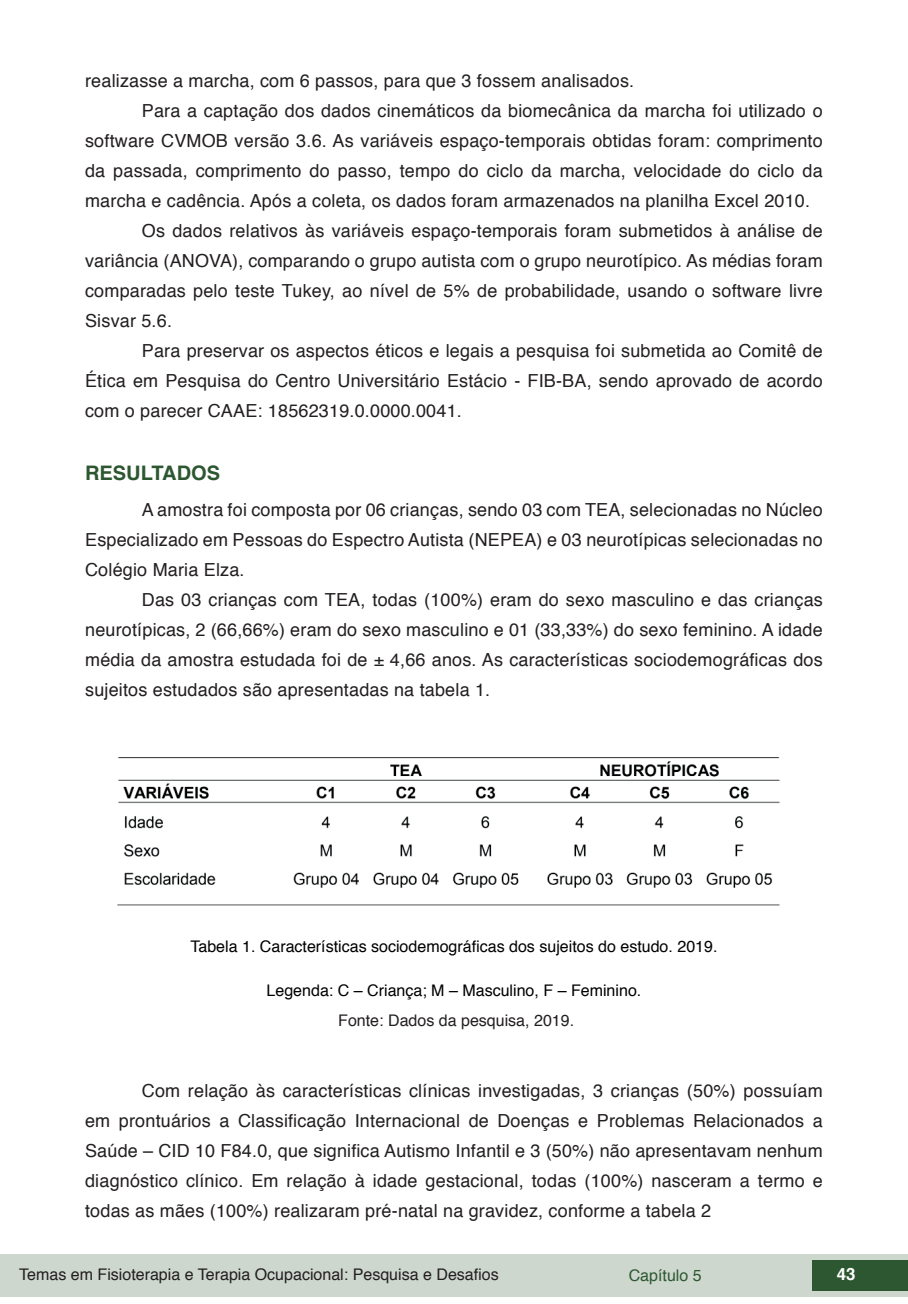
<style>
.page{position:relative;width:908px;height:1304px;background:#fff}
.page>*{position:absolute;margin:0;border:0;box-sizing:border-box;transform-origin:0 0}
.t1{font:700 20px "Helvetica";color:#2d5730}
.t2{font:18px/30px "Helvetica";letter-spacing:.01em;color:#231f20;text-align:justify}
.t3{font:700 16.8px "Helvetica";color:#fff}
.t4{font:16px "Helvetica";color:#000}
.t5{font:16px "Helvetica";color:#231f20}
.t6{font:16px "Helvetica";color:#2d5730}
</style>
<div class="page">
<div style="left:0;top:1254px;width:906px;height:43px;background:#cdd7ce"></div>
<div style="left:812px;top:1261px;width:95px;height:30px;background:#2d5730"></div>
<img style="left:117px;top:757px;width:663px;height:149px">
<p class="t2" style="left:85px;top:66px;width:550px">realizasse a marcha, com 6 passos, para que 3 fossem analisados.</p>
<p class="t2" style="left:142px;top:96px;width:682px">Para a captação dos dados cinemáticos da biomecânica da marcha foi utilizado o</p>
<p class="t2" style="left:85px;top:126px;width:738px">software CVMOB versão 3.6. As variáveis espaço-temporais obtidas foram: comprimento</p>
<p class="t2" style="left:85px;top:156px;width:738px">da passada, comprimento do passo, tempo do ciclo da marcha, velocidade do ciclo da</p>
<p class="t2" style="left:85px;top:186px;width:726px">marcha e cadência. Após a coleta, os dados foram armazenados na planilha Excel 2010.</p>
<p class="t2" style="left:142px;top:216px;width:682px">Os dados relativos às variáveis espaço-temporais foram submetidos à análise de</p>
<p class="t2" style="left:85px;top:246px;width:738px">variância (ANOVA), comparando o grupo autista com o grupo neurotípico. As médias foram</p>
<p class="t2" style="left:85px;top:276px;width:738px">comparadas pelo teste Tukey, ao nível de 5% de probabilidade, usando o software livre</p>
<p class="t2" style="left:85px;top:306px;width:88px">Sisvar 5.6.</p>
<p class="t2" style="left:142px;top:336px;width:682px">Para preservar os aspectos éticos e legais a pesquisa foi submetida ao Comitê de</p>
<p class="t2" style="left:85px;top:366px;width:738px">Ética em Pesquisa do Centro Universitário Estácio - FIB-BA, sendo aprovado de acordo</p>
<p class="t2" style="left:85px;top:396px;width:378px">com o parecer CAAE: 18562319.0.0000.0041.</p>
<p class="t1" style="left:85px;top:457px;width:136px">RESULTADOS</p>
<p class="t2" style="left:85px;top:495px;width:738px;text-indent:57px">A amostra foi composta por 06 crianças, sendo 03 com TEA, selecionadas no Núcleo Especializado em Pessoas do Espectro Autista (NEPEA) e 03 neurotípicas selecionadas no Colégio Maria Elza.</p>
<p class="t2" style="left:85px;top:585px;width:738px;text-indent:57px">Das 03 crianças com TEA, todas (100%) eram do sexo masculino e das crianças neurotípicas, 2 (66,66%) eram do sexo masculino e 01 (33,33%) do sexo feminino. A idade média da amostra estudada foi de ± 4,66 anos. As características sociodemográficas dos sujeitos estudados são apresentadas na tabela 1.</p>
<p class="t4" style="left:190px;top:934px;width:528px">Tabela 1. Características sociodemográficas dos sujeitos do estudo. 2019.</p>
<p class="t4" style="left:266px;top:978px;width:376px">Legenda: C – Criança; M – Masculino, F – Feminino.</p>
<p class="t5" style="left:338px;top:1008px;width:237px">Fonte: Dados da pesquisa, 2019.</p>
<p class="t2" style="left:85px;top:1076px;width:738px;text-indent:57px">Com relação às características clínicas investigadas, 3 crianças (50%) possuíam em prontuários a Classificação Internacional de Doenças e Problemas Relacionados a Saúde – CID 10 F84.0, que significa Autismo Infantil e 3 (50%) não apresentavam nenhum diagnóstico clínico. Em relação à idade gestacional, todas (100%) nasceram a termo e todas as mães (100%) realizaram pré-natal na gravidez, conforme a tabela 2</p>
<p class="t5" style="left:19px;top:1262px;width:481px">Temas em Fisioterapia e Terapia Ocupacional: Pesquisa e Desafios</p>
<p class="t6" style="left:628px;top:1263px;width:74px">Capítulo 5</p>
<p class="t3" style="left:836px;top:1261px;width:20px">43</p>
</div>
